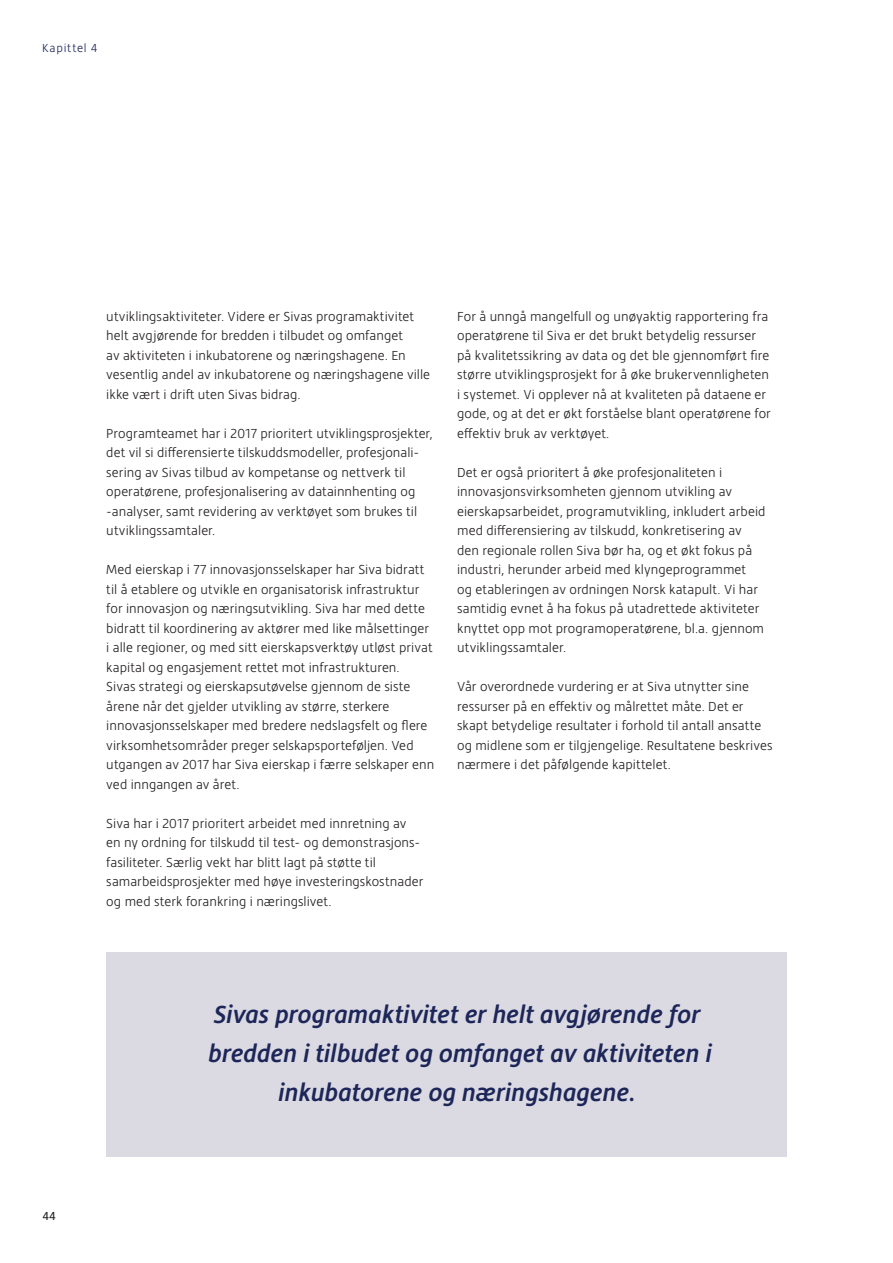
<style>
.page{position:relative;width:893px;height:1263px;background:#fff}
.page>*{position:absolute;margin:0;border:0;box-sizing:border-box;transform-origin:0 0}
.framhevet{font:italic 500 25.5px/39px "Hedley New";letter-spacing:-.005em;color:#1d2658;text-align:center}
.brødtekst{font:300 13.5px/19.5px "Hedley New";letter-spacing:.005em;color:#231f20}
.t1{font:300 12px "Hedley New";letter-spacing:.06em;color:#1d2658}
.t2{font:12px "Hedley New";color:#231f20}
</style>
<div class="page">
<div style="left:106px;top:952px;width:681px;height:205px;background:#dbdae3"></div>
<p class="t1" style="left:42px;top:41px;width:57px">Kapittel 4</p>
<p class="t2" style="left:43px;top:1209px;width:15px">44</p>
<p class="brødtekst" style="left:106px;top:306px;width:325px">utviklingsaktiviteter. Videre er Sivas programaktivitet helt avgjørende for bredden i tilbudet og omfanget<br>av aktiviteten i inkubatorene og næringshagene. En vesentlig andel av inkubatorene og næringshagene ville ikke vært i drift uten Sivas bidrag.</p>
<p class="brødtekst" style="left:106px;top:423px;width:328px">Programteamet har i 2017 prioritert utviklingsprosjekter, det vil si differensierte tilskuddsmodeller, profesjonali&shy;sering av Sivas tilbud av kompetanse og nettverk til operatørene, profesjonalisering av datainnhenting og -analyser, samt revidering av verktøyet som brukes til utviklingssamtaler.</p>
<p class="brødtekst" style="left:106px;top:560px;width:329px">Med eierskap i 77 innovasjonsselskaper har Siva bidratt til å etablere og utvikle en organisatorisk infrastruktur for innovasjon og næringsutvikling. Siva har med dette bidratt til koordinering av aktører med like målsettinger i alle regioner, og med sitt eierskapsverktøy utløst privat kapital og engasjement rettet mot infrastrukturen.<br>Sivas strategi og eierskapsutøvelse gjennom de siste årene når det gjelder utvikling av større, sterkere innovasjonsselskaper med bredere nedslagsfelt og flere virksomhetsområder preger selskapsporteføljen. Ved utgangen av 2017 har Siva eierskap i færre selskaper enn ved inngangen av året.</p>
<p class="brødtekst" style="left:106px;top:813px;width:319px">Siva har i 2017 prioritert arbeidet med innretning av en ny ordning for tilskudd til test- og demonstrasjons&shy;fasiliteter. Særlig vekt har blitt lagt på støtte til samarbeidsprosjekter med høye investeringskostnader og med sterk forankring i næringslivet.</p>
<p class="brødtekst" style="left:457px;top:306px;width:315px">For å unngå mangelfull og unøyaktig rapportering fra operatørene til Siva er det brukt betydelig ressurser på kvalitetssikring av data og det ble gjennomført fire større utviklingsprosjekt for å øke brukervennligheten i systemet. Vi opplever nå at kvaliteten på dataene er gode, og at det er økt forståelse blant operatørene for effektiv bruk av verktøyet.</p>
<p class="brødtekst" style="left:457px;top:462px;width:310px">Det er også prioritert å øke profesjonaliteten i innovasjonsvirksomheten gjennom utvikling av eierskapsarbeidet, programutvikling, inkludert arbeid med differensiering av tilskudd, konkretisering av den regionale rollen Siva bør ha, og et økt fokus på industri, herunder arbeid med klyngeprogrammet<br>og etableringen av ordningen Norsk katapult. Vi har samtidig evnet å ha fokus på utadrettede aktiviteter knyttet opp mot programoperatørene, bl.a. gjennom utviklingssamtaler.</p>
<p class="brødtekst" style="left:457px;top:677px;width:317px">Vår overordnede vurdering er at Siva utnytter sine ressurser på en effektiv og målrettet måte. Det er skapt betydelige resultater i forhold til antall ansatte og midlene som er tilgjengelige. Resultatene beskrives nærmere i det påfølgende kapittelet.</p>
<p class="framhevet" style="left:208px;top:995px;width:505px">Sivas programaktivitet er helt avgjørende for bredden i tilbudet og omfanget av aktiviteten i inkubatorene og næringshagene.</p>
</div>
